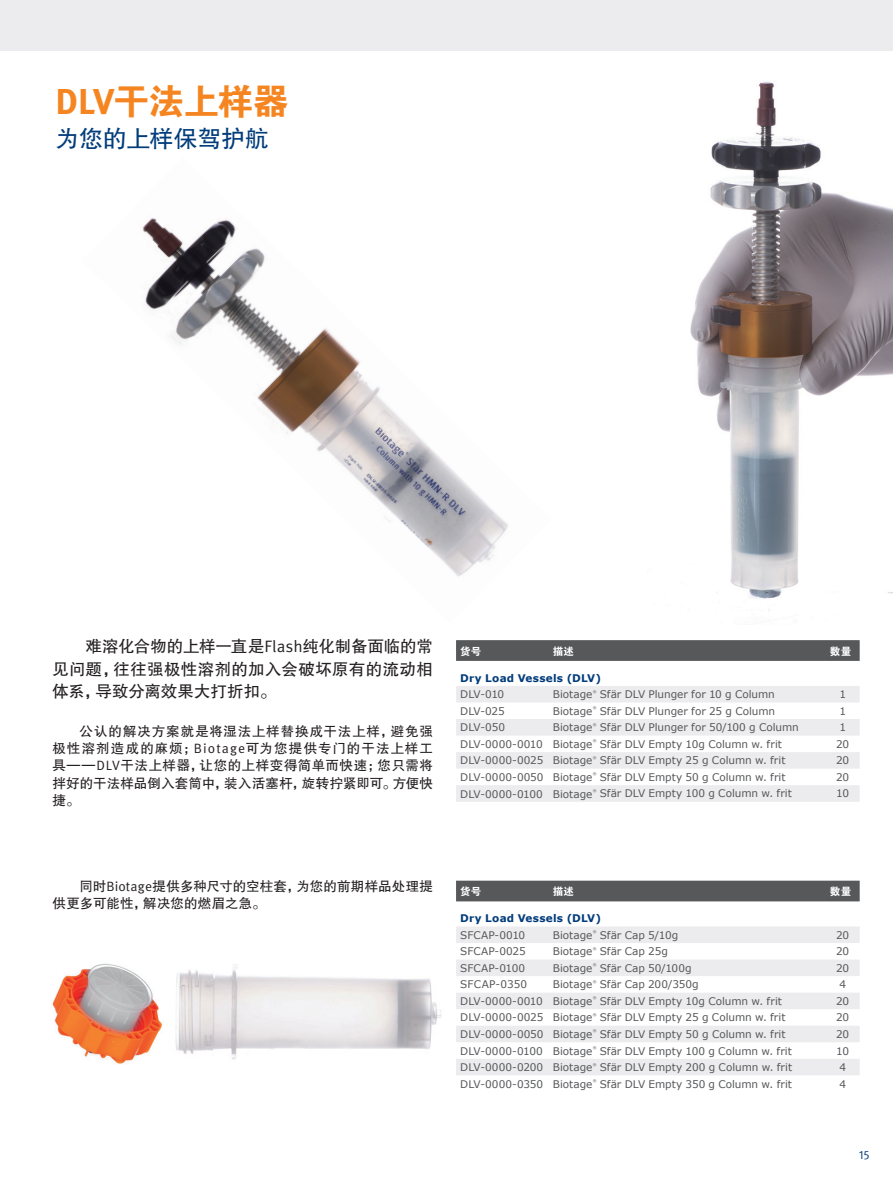
<style>
.page{position:relative;width:893px;height:1187px;background:#fff}
.page>*{position:absolute;margin:0;border:0;box-sizing:border-box;transform-origin:0 0}
.t1{font:36px "FZDHTJW GB1 0";letter-spacing:-.02em;color:#f58520}
.t2{font:24px "FZHTK GBK1 0";letter-spacing:-.015em;color:#013c7b}
.t3{font:16.5px/22.5px "FZHTK GBK1 0";letter-spacing:.005em;color:#231f20;text-align:justify}
.t4{font:13.5px/17.2px "FZHTK GBK1 0";letter-spacing:.015em;color:#231f20;text-align:justify}
.t5{font:12px "Meta OT Norm";color:#013c7b}
.t6{font:10.5px "Verdana";letter-spacing:-.005em;color:#57585a}
.t7{font:700 10.5px "Verdana";letter-spacing:.025em;color:#013c7b}
.t8{font:10.5px "FZDHTJW GB1 0";letter-spacing:.015em;color:#fff}
.t9{font:10.5px "Verdana";letter-spacing:.015em;color:#57585a}
.t10{font:3.75px "Verdana";color:#57585a}
.s1{font-family:"Meta OT";font-weight:700}
.s2{font-family:"Meta OT Norm"}
</style>
<div class="page">
<div style="left:0;top:0;width:893px;height:51px;background:#ececee"></div>
<svg style="left:456px;top:640px;width:404px;height:21px;background:#58595b"></svg>
<svg style="left:456px;top:686px;width:404px;height:115px;fill:#ececee"></svg>
<img style="left:142px;top:217px;width:366px;height:359px">
<img style="left:690px;top:82px;width:203px;height:529px">
<img style="left:52px;top:964px;width:110px;height:100px">
<img style="left:175px;top:964px;width:267px;height:96px">
<div style="left:456px;top:880px;width:404px;height:21px;background:#57585a"></div>
<svg style="left:456px;top:927px;width:404px;height:148px;fill:#ececee"></svg>
<h1 class="t1" style="left:56px;top:81px;width:235px"><span class="s1">DLV</span>干法上样器</h1>
<h2 class="t2" style="left:56px;top:125px;width:215px">为您的上样保驾护航</h2>
<h3 class="t3" style="left:52px;top:635px;width:382px;text-indent:33px">难溶化合物的上样一直是<span class="s2">Flash</span>纯化制备面临的常见问题，往往强极性溶剂的加入会破坏原有的流动相体系，导致分离效果大打折扣。</h3>
<p class="t4" style="left:52px;top:722px;width:382px;text-indent:27px">公认的解决方案就是将湿法上样替换成干法上样，避免强极性溶剂造成的麻烦；<span class="s2">Biotage</span>可为您提供专门的干法上样工具——<span class="s2">DLV</span>干法上样器，让您的上样变得简单而快速；您只需将拌好的干法样品倒入套筒中，装入活塞杆，旋转拧紧即可。方便快捷。</p>
<p class="t8" style="left:460px;top:645px;width:23px">货号</p>
<p class="t8" style="left:553px;top:645px;width:23px">描述</p>
<p class="t8" style="left:830px;top:645px;width:23px">数量</p>
<p class="t7" style="left:460px;top:670px;width:142px">Dry Load Vessels (DLV)</p>
<p class="t6" style="left:460px;top:687px;width:45px">DLV-010</p>
<p class="t6" style="left:553px;top:687px;width:41px">Biotage</p>
<p class="t10" style="left:593px;top:688px;width:5px">®</p>
<p class="t6" style="left:600px;top:687px;width:177px">Sfär DLV Plunger for 10 g Column</p>
<p class="t6" style="left:839px;top:687px;width:8px">1</p>
<p class="t6" style="left:460px;top:703px;width:46px">DLV-025</p>
<p class="t6" style="left:553px;top:703px;width:41px">Biotage</p>
<p class="t10" style="left:593px;top:705px;width:5px">®</p>
<p class="t6" style="left:600px;top:703px;width:177px">Sfär DLV Plunger for 25 g Column</p>
<p class="t6" style="left:839px;top:703px;width:8px">1</p>
<p class="t6" style="left:460px;top:720px;width:46px">DLV-050</p>
<p class="t6" style="left:553px;top:720px;width:41px">Biotage</p>
<p class="t10" style="left:593px;top:721px;width:5px">®</p>
<p class="t6" style="left:600px;top:720px;width:201px">Sfär DLV Plunger for 50/100 g Column</p>
<p class="t6" style="left:839px;top:720px;width:8px">1</p>
<p class="t6" style="left:460px;top:736px;width:134px">DLV-0000-0010 Biotage</p>
<p class="t10" style="left:593px;top:738px;width:5px">®</p>
<p class="t6" style="left:600px;top:736px;width:184px">Sfär DLV Empty 10g Column w. frit</p>
<p class="t6" style="left:836px;top:736px;width:15px">20</p>
<p class="t6" style="left:460px;top:753px;width:134px">DLV-0000-0025 Biotage</p>
<p class="t10" style="left:593px;top:755px;width:5px">®</p>
<p class="t6" style="left:600px;top:753px;width:187px">Sfär DLV Empty 25 g Column w. frit</p>
<p class="t6" style="left:836px;top:753px;width:15px">20</p>
<p class="t6" style="left:460px;top:769px;width:134px">DLV-0000-0050 Biotage</p>
<p class="t10" style="left:593px;top:771px;width:5px">®</p>
<p class="t6" style="left:600px;top:769px;width:187px">Sfär DLV Empty 50 g Column w. frit</p>
<p class="t6" style="left:836px;top:769px;width:15px">20</p>
<p class="t6" style="left:460px;top:786px;width:134px">DLV-0000-0100 Biotage</p>
<p class="t10" style="left:593px;top:788px;width:5px">®</p>
<p class="t6" style="left:600px;top:786px;width:194px">Sfär DLV Empty 100 g Column w. frit</p>
<p class="t6" style="left:836px;top:786px;width:14px">10</p>
<p class="t4" style="left:52px;top:877px;width:382px;text-indent:27px">同时<span class="s2">Biotage</span>提供多种尺寸的空柱套，为您的前期样品处理提供更多可能性，解决您的燃眉之急。</p>
<p class="t8" style="left:460px;top:885px;width:23px">货号</p>
<p class="t8" style="left:553px;top:885px;width:23px">描述</p>
<p class="t8" style="left:830px;top:885px;width:23px">数量</p>
<p class="t7" style="left:460px;top:910px;width:142px">Dry Load Vessels (DLV)</p>
<p class="t6" style="left:460px;top:927px;width:66px">SFCAP-0010</p>
<p class="t6" style="left:553px;top:927px;width:41px">Biotage</p>
<p class="t10" style="left:593px;top:929px;width:5px">®</p>
<p class="t6" style="left:600px;top:927px;width:80px">Sfär Cap 5/10g</p>
<p class="t6" style="left:836px;top:927px;width:15px">20</p>
<p class="t6" style="left:460px;top:944px;width:67px">SFCAP-0025</p>
<p class="t6" style="left:553px;top:944px;width:41px">Biotage</p>
<p class="t10" style="left:593px;top:945px;width:5px">®</p>
<p class="t6" style="left:600px;top:944px;width:69px">Sfär Cap 25g</p>
<p class="t6" style="left:836px;top:944px;width:15px">20</p>
<p class="t6" style="left:460px;top:960px;width:66px">SFCAP-0100</p>
<p class="t6" style="left:553px;top:960px;width:41px">Biotage</p>
<p class="t10" style="left:593px;top:962px;width:5px">®</p>
<p class="t6" style="left:600px;top:960px;width:93px">Sfär Cap 50/100g</p>
<p class="t6" style="left:836px;top:960px;width:15px">20</p>
<p class="t9" style="left:460px;top:977px;width:68px">SFCAP-0350</p>
<p class="t6" style="left:553px;top:977px;width:41px">Biotage</p>
<p class="t10" style="left:593px;top:978px;width:5px">®</p>
<p class="t6" style="left:600px;top:977px;width:100px">Sfär Cap 200/350g</p>
<p class="t6" style="left:839px;top:977px;width:8px">4</p>
<p class="t6" style="left:460px;top:993px;width:134px">DLV-0000-0010 Biotage</p>
<p class="t10" style="left:593px;top:995px;width:5px">®</p>
<p class="t6" style="left:600px;top:993px;width:184px">Sfär DLV Empty 10g Column w. frit</p>
<p class="t6" style="left:836px;top:993px;width:15px">20</p>
<p class="t6" style="left:460px;top:1010px;width:134px">DLV-0000-0025 Biotage</p>
<p class="t10" style="left:593px;top:1011px;width:5px">®</p>
<p class="t6" style="left:600px;top:1010px;width:187px">Sfär DLV Empty 25 g Column w. frit</p>
<p class="t6" style="left:836px;top:1010px;width:15px">20</p>
<p class="t6" style="left:460px;top:1026px;width:134px">DLV-0000-0050 Biotage</p>
<p class="t10" style="left:593px;top:1028px;width:5px">®</p>
<p class="t6" style="left:600px;top:1026px;width:187px">Sfär DLV Empty 50 g Column w. frit</p>
<p class="t6" style="left:836px;top:1026px;width:15px">20</p>
<p class="t6" style="left:460px;top:1043px;width:134px">DLV-0000-0100 Biotage</p>
<p class="t10" style="left:593px;top:1044px;width:5px">®</p>
<p class="t6" style="left:600px;top:1043px;width:194px">Sfär DLV Empty 100 g Column w. frit</p>
<p class="t6" style="left:836px;top:1043px;width:14px">10</p>
<p class="t6" style="left:460px;top:1059px;width:134px">DLV-0000-0200 Biotage</p>
<p class="t10" style="left:593px;top:1061px;width:5px">®</p>
<p class="t6" style="left:600px;top:1059px;width:194px">Sfär DLV Empty 200 g Column w. frit</p>
<p class="t6" style="left:839px;top:1059px;width:8px">4</p>
<p class="t6" style="left:460px;top:1076px;width:134px">DLV-0000-0350 Biotage</p>
<p class="t10" style="left:593px;top:1078px;width:5px">®</p>
<p class="t6" style="left:600px;top:1076px;width:194px">Sfär DLV Empty 350 g Column w. frit</p>
<p class="t6" style="left:839px;top:1076px;width:8px">4</p>
<p class="t5" style="left:859px;top:1148px;width:12px">15</p>
</div>
